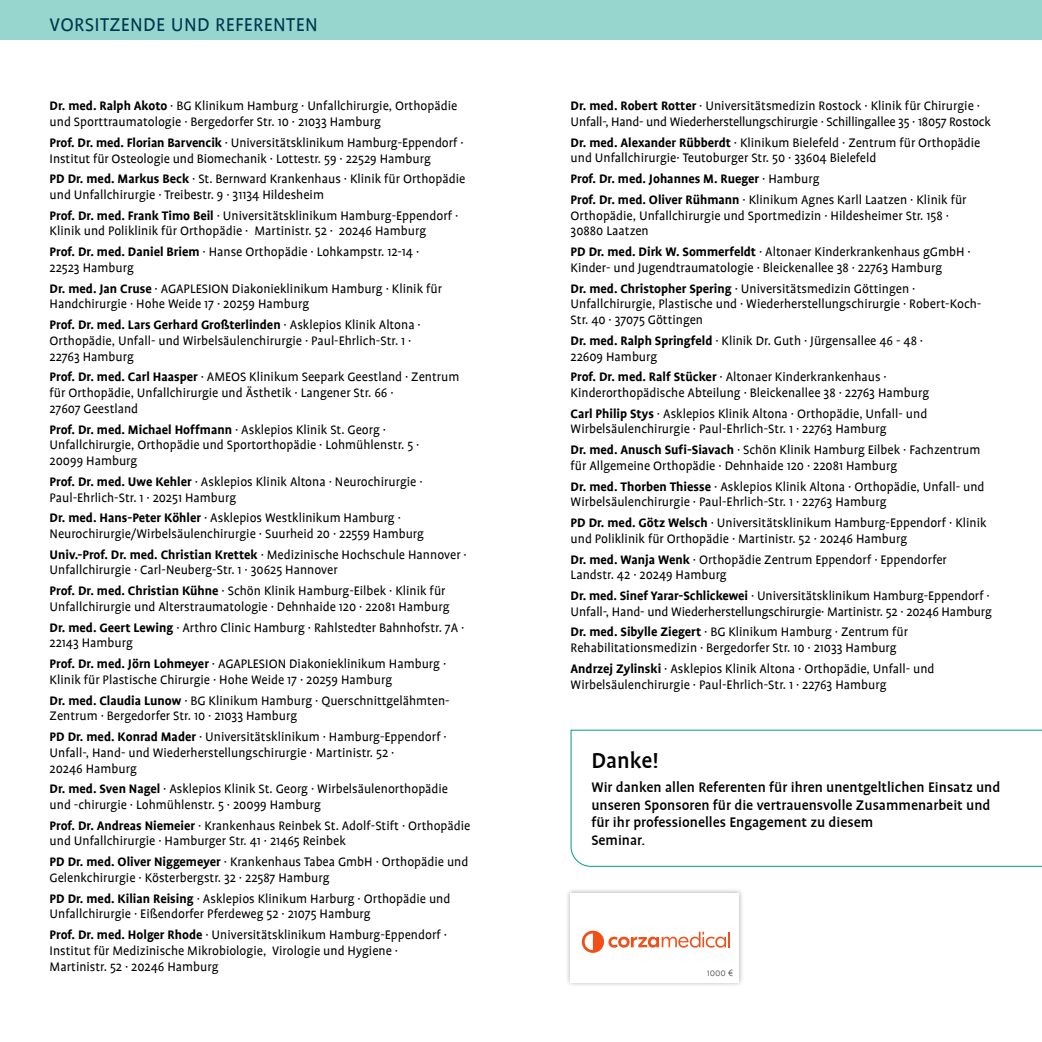
<style>
.page{position:relative;width:1042px;height:1042px;background:#fff}
.page>*{position:absolute;margin:0;border:0;box-sizing:border-box;transform-origin:0 0}
.t1{font:500 24.5px "Profile";color:#000}
.t2{font:21px "Profile";letter-spacing:.015em;color:#003650}
.t3{font:500 15.75px/17.5px "Profile";color:#000}
.t4{font:14px/15.8px "Profile";color:#000}
.t5{font:700 14px/20.7px "Profile";color:#000}
.t6{font:300 10.5px "Profile";color:#5d5b59}
.s1{font-weight:700}
.s2{font-weight:400}
</style>
<div class="page">
<div style="left:0;top:0;width:1042px;height:40px;background:#96d6ce"></div>
<svg style="left:570px;top:729px;width:472px;height:138px"></svg>
<div style="left:565px;top:888px;width:179px;height:100px;background:#000;opacity:.33"></div>
<div style="left:570px;top:893px;width:169px;height:89px;background:#fff"></div>
<svg style="left:582px;top:930px;width:147px;height:23px"></svg>
<h2 class="t2" style="left:50px;top:14px;width:270px">VORSITZENDE UND REFERENTEN</h2>
<p class="t4" style="left:50px;top:98px;width:409px"><span class="s1">Dr. med. Ralph Akoto</span> · BG Klinikum Hamburg · Unfallchirurgie, Orthopädie und Sporttraumatologie · Bergedorfer Str. 10 · 21033 Hamburg</p>
<p class="t4" style="left:50px;top:135px;width:416px"><span class="s1">Prof. Dr. med. Florian Barvencik</span> · Universitätsklinikum Hamburg-Eppendorf ·<br>Institut für Osteologie und Biomechanik · Lottestr. 59 · 22529 Hamburg</p>
<p class="t4" style="left:50px;top:171px;width:417px"><span class="s1">PD Dr. med. Markus Beck</span> · St. Bernward Krankenhaus · Klinik für Orthopädie und Unfallchirurgie · Treibestr. 9 · 31134 Hildesheim</p>
<p class="t4" style="left:50px;top:208px;width:410px"><span class="s1">Prof. Dr. med. Frank Timo Beil</span> · Universitätsklinikum Hamburg-Eppendorf ·<br>Klinik und Poliklinik für Orthopädie · Martinistr. 52 · 20246 Hamburg</p>
<p class="t4" style="left:50px;top:244px;width:371px"><span class="s1">Prof. Dr. med. Daniel Briem</span> · Hanse Orthopädie · Lohkampstr. 12-14 ·<br>22523 Hamburg</p>
<p class="t4" style="left:50px;top:280px;width:394px"><span class="s1">Dr. med. Jan Cruse</span> · AGAPLESION Diakonieklinikum Hamburg · Klinik für<br>Handchirurgie · Hohe Weide 17 · 20259 Hamburg</p>
<p class="t4" style="left:50px;top:317px;width:373px"><span class="s1">Prof. Dr. med. Lars Gerhard Großterlinden</span> · Asklepios Klinik Altona ·<br>Orthopädie, Unfall- und Wirbelsäulenchirurgie · Paul-Ehrlich-Str. 1 ·<br>22763 Hamburg</p>
<p class="t4" style="left:50px;top:369px;width:411px"><span class="s1">Prof. Dr. med. Carl Haasper</span> · AMEOS Klinikum Seepark Geestland · Zentrum für Orthopädie, Unfallchirurgie und Ästhetik · Langener Str. 66 ·<br>27607 Geestland</p>
<p class="t4" style="left:50px;top:421px;width:371px"><span class="s1">Prof. Dr. med. Michael Hoffmann</span> · Asklepios Klinik St. Georg ·<br>Unfallchirurgie, Orthopädie und Sportorthopädie · Lohmühlenstr. 5 ·<br>20099 Hamburg</p>
<p class="t4" style="left:50px;top:474px;width:374px"><span class="s1">Prof. Dr. med. Uwe Kehler</span> · Asklepios Klinik Altona · Neurochirurgie ·<br>Paul-Ehrlich-Str. 1 · 20251 Hamburg</p>
<p class="t4" style="left:50px;top:510px;width:376px"><span class="s1">Dr. med. Hans-Peter Köhler</span> · Asklepios Westklinikum Hamburg ·<br>Neurochirurgie/Wirbelsäulenchirurgie · Suurheid 20 · 22559 Hamburg</p>
<p class="t4" style="left:50px;top:546px;width:419px"><span class="s1">Univ.-Prof. Dr. med. Christian Krettek</span> · Medizinische Hochschule Hannover ·<br>Unfallchirurgie · Carl-Neuberg-Str. 1 · 30625 Hannover</p>
<p class="t4" style="left:50px;top:583px;width:401px"><span class="s1">Prof. Dr. med. Christian Kühne</span> · Schön Klinik Hamburg-Eilbek · Klinik für<br>Unfallchirurgie und Alterstraumatologie · Dehnhaide 120 · 22081 Hamburg</p>
<p class="t4" style="left:50px;top:619px;width:416px"><span class="s1">Dr. med. Geert Lewing</span> · Arthro Clinic Hamburg · Rahlstedter Bahnhofstr. 7A ·<br>22143 Hamburg</p>
<p class="t4" style="left:50px;top:656px;width:398px"><span class="s1">Prof. Dr. med. Jörn Lohmeyer</span> · AGAPLESION Diakonieklinikum Hamburg ·<br>Klinik für Plastische Chirurgie · Hohe Weide 17 · 20259 Hamburg</p>
<p class="t4" style="left:50px;top:692px;width:401px"><span class="s1">Dr. med. Claudia Lunow</span> · BG Klinikum Hamburg · Querschnittgelähmten-<br>Zentrum · Bergedorfer Str. 10 · 21033 Hamburg</p>
<p class="t4" style="left:50px;top:729px;width:399px"><span class="s1">PD Dr. med. Konrad Mader</span> · Universitätsklinikum · Hamburg-Eppendorf ·<br>Unfall-, Hand- und Wiederherstellungschirurgie · Martinistr. 52 ·<br>20246 Hamburg</p>
<p class="t4" style="left:50px;top:781px;width:400px"><span class="s1">Dr. med. Sven Nagel</span> · Asklepios Klinik St. Georg · Wirbelsäulenorthopädie und -chirurgie · Lohmühlenstr. 5 · 20099 Hamburg</p>
<p class="t4" style="left:50px;top:817px;width:422px"><span class="s1">Prof. Dr. Andreas Niemeier</span> · Krankenhaus Reinbek St. Adolf-Stift · Orthopädie und Unfallchirurgie · Hamburger Str. 41 · 21465 Reinbek</p>
<p class="t4" style="left:50px;top:854px;width:420px"><span class="s1">PD Dr. med. Oliver Niggemeyer</span> · Krankenhaus Tabea GmbH · Orthopädie und<br>Gelenkchirurgie · Kösterbergstr. 32 · 22587 Hamburg</p>
<p class="t4" style="left:50px;top:890px;width:402px"><span class="s1">PD Dr. med. Kilian Reising</span> · Asklepios Klinikum Harburg · Orthopädie und<br>Unfallchirurgie · Eißendorfer Pferdeweg 52 · 21075 Hamburg</p>
<p class="t4" style="left:50px;top:927px;width:399px"><span class="s1">Prof. Dr. med. Holger Rhode</span> · Universitätsklinikum Hamburg-Eppendorf ·<br>Institut für Medizinische Mikrobiologie, Virologie und Hygiene ·<br>Martinistr. 52 · 20246 Hamburg</p>
<p class="t4" style="left:570px;top:98px;width:422px"><span class="s1">Dr. med. Robert Rotter</span> · Universitätsmedizin Rostock · Klinik für Chirurgie ·<br>Unfall-, Hand- und Wiederherstellungschirurgie · Schillingallee 35 · 18057 Rostock</p>
<p class="t4" style="left:570px;top:135px;width:411px"><span class="s1">Dr. med. Alexander Rübberdt</span> · Klinikum Bielefeld · Zentrum für Orthopädie und Unfallchirurgie· Teutoburger Str. 50 · 33604 Bielefeld</p>
<p class="t5" style="left:570px;top:168px;width:397px">Prof. Dr. med. Johannes M. Rueger <span class="s2">· Hamburg<br></span>Prof. Dr. med. Oliver Rühmann <span class="s2">· Klinikum Agnes Karll Laatzen · Klinik für</span></p>
<p class="t4" style="left:570px;top:207px;width:380px">Orthopädie, Unfallchirurgie und Sportmedizin · Hildesheimer Str. 158 ·<br>30880 Laatzen</p>
<p class="t4" style="left:570px;top:244px;width:402px"><span class="s1">PD Dr. med. Dirk W. Sommerfeldt</span> · Altonaer Kinderkrankenhaus gGmbH ·<br>Kinder- und Jugendtraumatologie · Bleickenallee 38 · 22763 Hamburg</p>
<p class="t4" style="left:570px;top:280px;width:412px"><span class="s1">Dr. med. Christopher Spering</span> · Universitätsmedizin Göttingen ·<br>Unfallchirurgie, Plastische und · Wiederherstellungschirurgie · Robert-Koch-<br>Str. 40 · 37075 Göttingen</p>
<p class="t4" style="left:570px;top:333px;width:354px"><span class="s1">Dr. med. Ralph Springfeld</span> · Klinik Dr. Guth · Jürgensallee 46 - 48 ·<br>22609 Hamburg</p>
<p class="t4" style="left:570px;top:369px;width:360px"><span class="s1">Prof. Dr. med. Ralf Stücker</span> · Altonaer Kinderkrankenhaus ·<br>Kinderorthopädische Abteilung · Bleickenallee 38 · 22763 Hamburg</p>
<p class="t4" style="left:570px;top:406px;width:358px"><span class="s1">Carl Philip Stys</span> · Asklepios Klinik Altona · Orthopädie, Unfall- und<br>Wirbelsäulenchirurgie · Paul-Ehrlich-Str. 1 · 22763 Hamburg</p>
<p class="t4" style="left:570px;top:442px;width:411px"><span class="s1">Dr. med. Anusch Sufi-Siavach</span> · Schön Klinik Hamburg Eilbek · Fachzentrum für Allgemeine Orthopädie · Dehnhaide 120 · 22081 Hamburg</p>
<p class="t4" style="left:570px;top:478px;width:415px"><span class="s1">Dr. med. Thorben Thiesse</span> · Asklepios Klinik Altona · Orthopädie, Unfall- und<br>Wirbelsäulenchirurgie · Paul-Ehrlich-Str. 1 · 22763 Hamburg</p>
<p class="t4" style="left:570px;top:515px;width:417px"><span class="s1">PD Dr. med. Götz Welsch</span> · Universitätsklinikum Hamburg-Eppendorf · Klinik und Poliklinik für Orthopädie · Martinistr. 52 · 20246 Hamburg</p>
<p class="t4" style="left:570px;top:551px;width:378px"><span class="s1">Dr. med. Wanja Wenk</span> · Orthopädie Zentrum Eppendorf · Eppendorfer<br>Landstr. 42 · 20249 Hamburg</p>
<p class="t4" style="left:570px;top:588px;width:423px"><span class="s1">Dr. med. Sinef Yarar-Schlickewei</span> · Universitätsklinikum Hamburg-Eppendorf ·<br>Unfall-, Hand- und Wiederherstellungschirurgie· Martinistr. 52 · 20246 Hamburg</p>
<p class="t4" style="left:570px;top:624px;width:339px"><span class="s1">Dr. med. Sibylle Ziegert</span> · BG Klinikum Hamburg · Zentrum für<br>Rehabilitationsmedizin · Bergedorfer Str. 10 · 21033 Hamburg</p>
<p class="t4" style="left:570px;top:661px;width:365px"><span class="s1">Andrzej Zylinski</span> · Asklepios Klinik Altona · Orthopädie, Unfall- und<br>Wirbelsäulenchirurgie · Paul-Ehrlich-Str. 1 · 22763 Hamburg</p>
<h1 class="t1" style="left:591px;top:748px;width:69px">Danke!</h1>
<p class="t3" style="left:591px;top:779px;width:410px">Wir danken allen Referenten für ihren unentgeltlichen Einsatz und unseren Sponsoren für die vertrauensvolle Zusammenarbeit und für ihr professionelles Engagement zu diesem<br>Seminar.</p>
<p class="t6" style="left:707px;top:967px;width:28px">1000 €</p>
</div>
